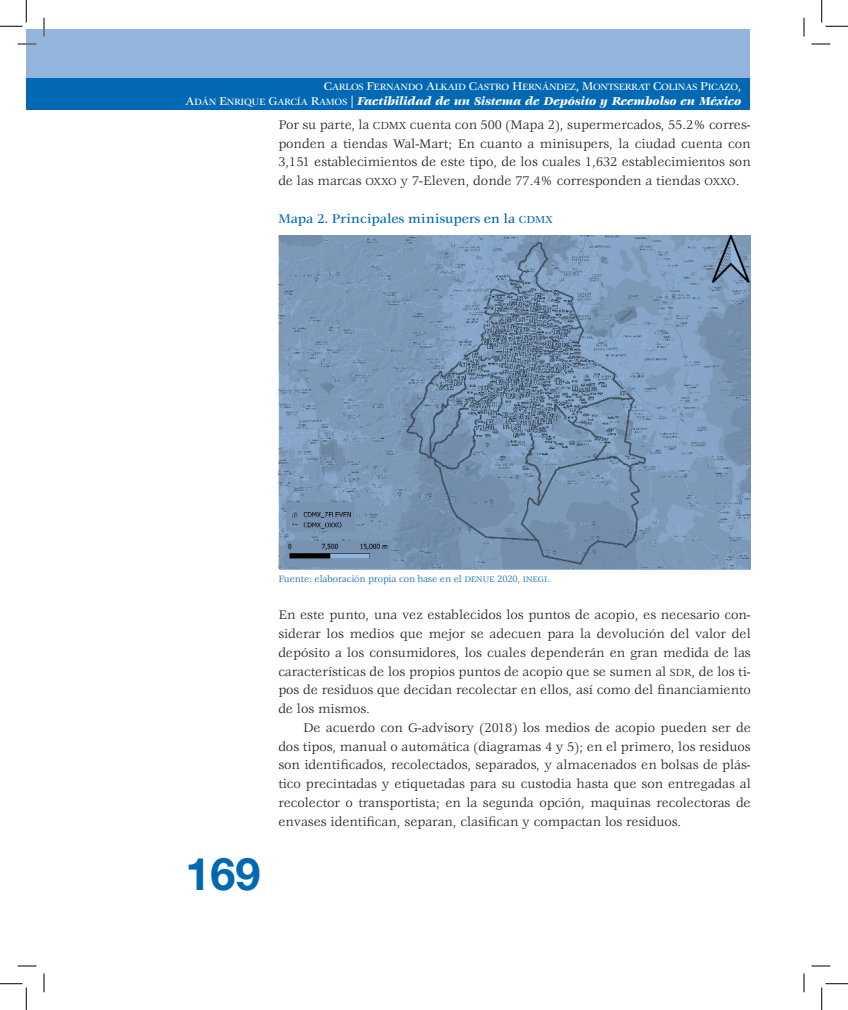
<style>
.page{position:relative;width:848px;height:1010px;background:#fff}
.page>*{position:absolute;margin:0;border:0;box-sizing:border-box;transform-origin:0 0}
.t1{font:700 45px "Helvetica Neue LT Std";color:#0168b3}
.TXT_01{font:13.75px/18.8px "Veljovic Std";color:#231f20;text-align:justify}
.TXT_02{font:13.75px/18.8px "Veljovic Std";color:#231f20;text-align:justify}
.SUBTITULOS{font:500 13.75px "Veljovic";letter-spacing:-.01em;color:#0168b3}
.t2{font:italic 900 12.5px "Veljovic Std";letter-spacing:-.01em;color:#fff}
.t3{font:10px "Veljovic Medium SC800";letter-spacing:-.03em;color:#fff}
.FUENTE{font:10px "Veljovic Std";letter-spacing:-.01em;color:#0168b3}
.s1{font-size:12.5px}
.s2{font-family:"Veljovic Medium SC800";font-weight:400;font-style:normal}
.s3{font-family:"Veljovic Medium SC800";font-weight:400;font-style:normal;font-size:10px}
.s4{font-family:"Veljovic";font-weight:500;font-style:normal}
.s5{font-size:11.25px}
.s6{font-size:8.75px}
</style>
<div class="page">
<div style="left:26px;top:29px;width:723px;height:56px;background:#93b5db"></div>
<div style="left:26px;top:78px;width:723px;height:32px;background:#0168b3"></div>
<svg style="left:278px;top:235px;width:472px;height:334px;background:#7995b4"></svg>
<svg style="left:18px;top:43px;width:18px;height:2px"></svg>
<svg style="left:811px;top:43px;width:18px;height:2px"></svg>
<svg style="left:18px;top:965px;width:18px;height:1px"></svg>
<svg style="left:811px;top:965px;width:18px;height:1px"></svg>
<svg style="left:43px;top:18px;width:2px;height:18px"></svg>
<svg style="left:43px;top:973px;width:2px;height:18px"></svg>
<svg style="left:803px;top:18px;width:1px;height:18px"></svg>
<svg style="left:803px;top:973px;width:1px;height:18px"></svg>
<svg style="left:0;top:0;width:27px;height:27px"></svg>
<svg style="left:0;top:983px;width:27px;height:26px"></svg>
<svg style="left:821px;top:0;width:26px;height:27px"></svg>
<svg style="left:821px;top:983px;width:26px;height:26px"></svg>
<p class="t3" style="left:323px;top:81px;width:419px"><span class="s1">C</span>ARLOS <span class="s1">F</span>ERNANDO <span class="s1">A</span>LKAID <span class="s1">C</span>ASTRO <span class="s1">H</span>ERNÁNDEZ<span class="s1">, M</span>ONTSERRAT <span class="s1">C</span>OLINAS <span class="s1">P</span>ICAZO<span class="s1">,</span></p>
<p class="t2" style="left:185px;top:94px;width:557px"><span class="s2">A</span><span class="s3">DÁN</span> <span class="s2">E</span><span class="s3">NRIQUE</span> <span class="s2">G</span><span class="s3">ARCÍA</span> <span class="s2">R</span><span class="s3">AMOS</span> <span class="s4">|</span> Factibilidad de un Sistema de Depósito y Reembolso en México</p>
<p class="TXT_01" style="left:278px;top:116px;width:474px">Por su parte, la <span class="s5">CDMX</span> cuenta con 500 (Mapa 2), supermercados, 55.2% corres&shy;ponden a tiendas Wal-Mart; En cuanto a minisupers, la ciudad cuenta con 3,151 establecimientos de este tipo, de los cuales 1,632 establecimientos son de las marcas <span class="s5">OXXO</span> y 7-Eleven, donde 77.4% corresponden a tiendas <span class="s5">OXXO</span>.</p>
<p class="SUBTITULOS" style="left:278px;top:211px;width:276px">Mapa 2. Principales minisupers en la <span class="s5">CDMX</span></p>
<h1 class="t1" style="left:185px;top:845px;width:77px">169</h1>
<p class="FUENTE" style="left:278px;top:573px;width:273px">Fuente: elaboración propia con base en el <span class="s6">DENUE</span> 2020, <span class="s6">INEGI</span>.</p>
<p class="TXT_01" style="left:278px;top:606px;width:474px">En este punto, una vez establecidos los puntos de acopio, es necesario con&shy;siderar los medios que mejor se adecuen para la devolución del valor del depósito a los consumidores, los cuales dependerán en gran medida de las características de los propios puntos de acopio que se sumen al <span class="s5">SDR</span>, de los ti&shy;pos de residuos que decidan recolectar en ellos, así como del financiamiento de los mismos.</p>
<p class="TXT_02" style="left:278px;top:718px;width:474px;text-indent:25px">De acuerdo con G-advisory (2018) los medios de acopio pueden ser de dos tipos, manual o automática (diagramas 4 y 5); en el primero, los residuos son identificados, recolectados, separados, y almacenados en bolsas de plás&shy;tico precintadas y etiquetadas para su custodia hasta que son entregadas al recolector o transportista; en la segunda opción, maquinas recolectoras de envases identifican, separan, clasifican y compactan los residuos.</p>
</div>
